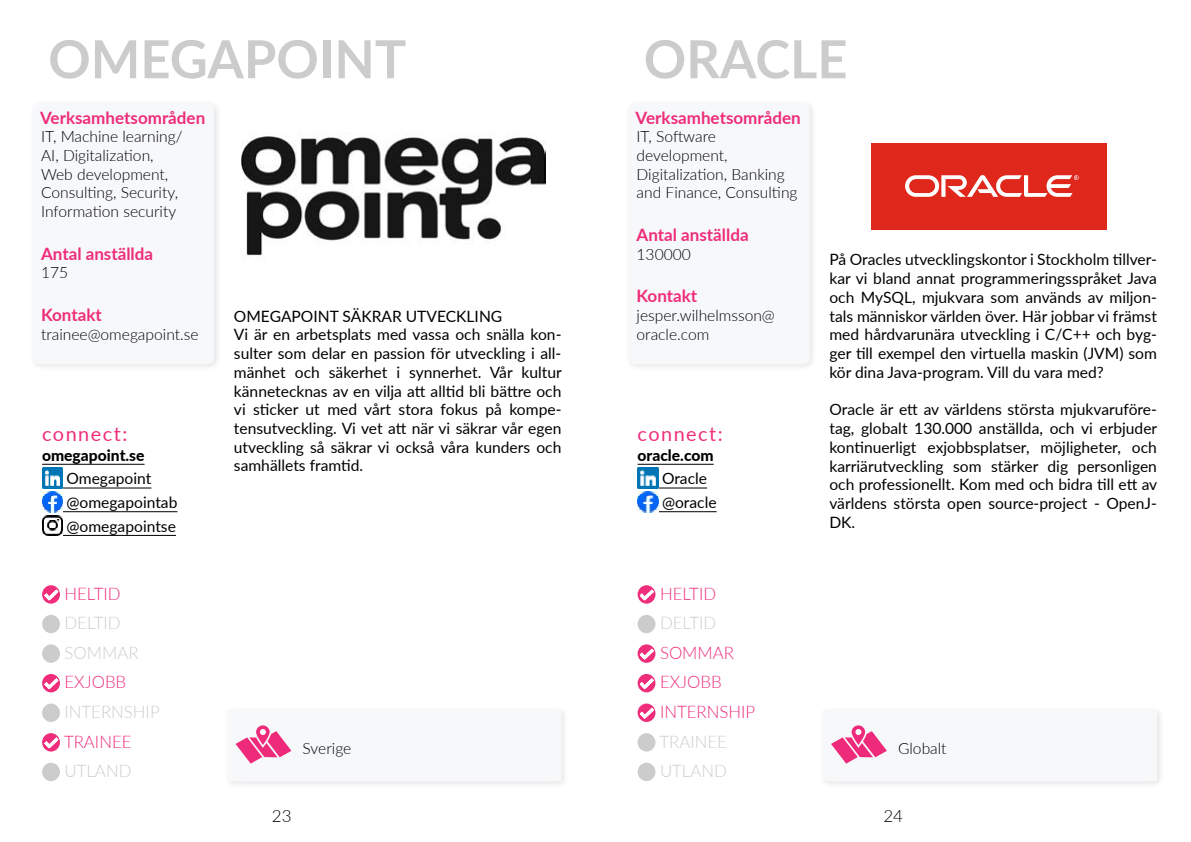
<style>
.page{position:relative;width:1191px;height:842px;background:#fff}
.page>*{position:absolute;margin:0;border:0;box-sizing:border-box;transform-origin:0 0}
.t1{font:700 52.5px "Lato";color:#cdcccd}
.t2{font:19.9px "Lato";letter-spacing:.075em;color:#ee2d7b}
.t3{font:300 17.3px/29.6px "Lato";color:#ee2d7b}
.t4{font:300 17.3px/29.6px "Lato";color:#cccccd}
.t5{font:700 17px "Lato";color:#ee2d7b}
.t6{font:300 17px "Lato";color:#000}
.t7{font:15.6px/18.7px "Lato";color:#000}
.t8{font:300 15.6px/18.7px "Lato";color:#000}
.t9{font:800 15.6px "Lato";color:#000}
</style>
<div class="page">
<svg style="left:637px;top:585px;width:19px;height:18px"></svg>
<svg style="left:637px;top:703px;width:19px;height:18px"></svg>
<svg style="left:637px;top:762px;width:19px;height:19px"></svg>
<svg style="left:637px;top:615px;width:19px;height:18px"></svg>
<svg style="left:637px;top:644px;width:19px;height:18px"></svg>
<svg style="left:637px;top:674px;width:19px;height:18px"></svg>
<svg style="left:637px;top:733px;width:19px;height:18px"></svg>
<hr style="left:637px;top:464px;width:76px;height:1px;background:#000">
<hr style="left:658px;top:488px;width:49px;height:1px;background:#000">
<hr style="left:658px;top:511px;width:58px;height:1px;background:#000">
<img style="left:637px;top:468px;width:21px;height:20px">
<img style="left:637px;top:492px;width:21px;height:20px">
<div style="left:871px;top:143px;width:235px;height:86px;background:#df271c"></div>
<svg style="left:905px;top:175px;width:173px;height:22px"></svg>
<div style="left:625px;top:100px;width:192px;height:272px;background:#f7f8fa"></div>
<div style="left:820px;top:705px;width:344px;height:84px;background:#000;opacity:.1"></div>
<svg style="left:823px;top:709px;width:334px;height:73px"></svg>
<svg style="left:42px;top:585px;width:18px;height:18px"></svg>
<svg style="left:42px;top:703px;width:18px;height:18px"></svg>
<svg style="left:42px;top:762px;width:18px;height:19px"></svg>
<svg style="left:42px;top:615px;width:18px;height:18px"></svg>
<svg style="left:42px;top:644px;width:18px;height:18px"></svg>
<svg style="left:42px;top:674px;width:18px;height:18px"></svg>
<svg style="left:42px;top:733px;width:18px;height:18px"></svg>
<hr style="left:42px;top:464px;width:103px;height:1px;background:#000">
<hr style="left:63px;top:488px;width:88px;height:1px;background:#000">
<hr style="left:63px;top:511px;width:114px;height:1px;background:#000">
<hr style="left:63px;top:535px;width:113px;height:1px;background:#000">
<img style="left:42px;top:468px;width:21px;height:20px">
<img style="left:42px;top:492px;width:21px;height:20px">
<img style="left:42px;top:515px;width:21px;height:21px">
<img style="left:241px;top:133px;width:304px;height:128px">
<div style="left:30px;top:100px;width:192px;height:272px;background:#000;opacity:.1"></div>
<svg style="left:33px;top:103px;width:181px;height:261px"></svg>
<div style="left:224px;top:705px;width:344px;height:84px;background:#000;opacity:.1"></div>
<svg style="left:227px;top:709px;width:334px;height:73px"></svg>
<h1 class="t1" style="left:48px;top:21px;width:359px">OMEGAPOINT</h1>
<h1 class="t1" style="left:644px;top:21px;width:205px">ORACLE</h1>
<p class="t5" style="left:40px;top:105px;width:167px">Verksamhetsområden</p>
<p class="t8" style="left:41px;top:127px;width:143px">IT, Machine learning/<br>AI, Digitalization,<br>Web development,<br>Consulting, Security,<br>Information security</p>
<p class="t5" style="left:41px;top:241px;width:114px">Antal anställda</p>
<p class="t8" style="left:41px;top:263px;width:29px">175</p>
<p class="t5" style="left:41px;top:302px;width:62px">Kontakt</p>
<p class="t8" style="left:41px;top:324px;width:159px">trainee@omegapoint.se</p>
<p class="t2" style="left:42px;top:419px;width:87px">connect:</p>
<p class="t9" style="left:42px;top:443px;width:104px">omegapoint.se</p>
<p class="t7" style="left:67px;top:466px;width:112px;line-height:23.7px">Omegapoint @omegapointab @omegapointse</p>
<p class="t7" style="left:234px;top:306px;width:329px">OMEGAPOINT SÄKRAR UTVECKLING<br>Vi är en arbetsplats med vassa och snälla kon&shy;sulter som delar en passion för utveckling i all&shy;mänhet och säkerhet i synnerhet. Vår kultur kännetecknas av en vilja att alltid bli bättre och vi sticker ut med vårt stora fokus på kompe&shy;tensutveckling. Vi vet att när vi säkrar vår egen utveckling så säkrar vi också våra kunders och samhällets framtid.</p>
<p class="t5" style="left:635px;top:105px;width:167px">Verksamhetsområden</p>
<p class="t8" style="left:636px;top:127px;width:162px">IT, Software development,<br>Digitalization, Banking and Finance, Consulting</p>
<p class="t5" style="left:636px;top:222px;width:114px">Antal anställda</p>
<p class="t8" style="left:636px;top:244px;width:56px">130000</p>
<p class="t5" style="left:636px;top:284px;width:62px">Kontakt</p>
<p class="t8" style="left:636px;top:306px;width:140px">jesper.wilhelmsson@ oracle.com</p>
<p class="t2" style="left:637px;top:419px;width:87px">connect:</p>
<p class="t9" style="left:637px;top:443px;width:77px">oracle.com</p>
<p class="t7" style="left:662px;top:466px;width:56px;line-height:23.7px">Oracle @oracle</p>
<p class="t7" style="left:829px;top:250px;width:329px;text-align:justify">På Oracles utvecklingskontor i Stockholm tillver&shy;kar vi bland annat programmeringsspråket Java och MySQL, mjukvara som används av miljon&shy;tals människor världen över. Här jobbar vi främst med hårdvarunära utveckling i C/C++ och byg&shy;ger till exempel den virtuella maskin (JVM) som kör dina Java-program. Vill du vara med?</p>
<p class="t7" style="left:829px;top:400px;width:329px;text-align:justify">Oracle är ett av världens största mjukvaruföre&shy;tag, globalt 130.000 anställda, och vi erbjuder kontinuerligt exjobbsplatser, möjligheter, och karriärutveckling som stärker dig personligen och professionellt. Kom med och bidra till ett av världens största open source-project - OpenJ-DK.</p>
<p class="t3" style="left:65px;top:578px;width:58px">HELTID</p>
<p class="t3" style="left:660px;top:578px;width:58px">HELTID</p>
<p class="t4" style="left:65px;top:608px;width:76px">DELTID<br>SOMMAR</p>
<p class="t3" style="left:65px;top:667px;width:63px">EXJOBB</p>
<p class="t4" style="left:660px;top:608px;width:58px">DELTID</p>
<p class="t3" style="left:660px;top:637px;width:76px">SOMMAR<br>EXJOBB</p>
<p class="t4" style="left:65px;top:696px;width:97px">INTERNSHIP</p>
<p class="t3" style="left:660px;top:696px;width:97px">INTERNSHIP</p>
<p class="t3" style="left:64px;top:726px;width:69px">TRAINEE</p>
<p class="t8" style="left:303px;top:738px;width:50px">Sverige</p>
<p class="t4" style="left:659px;top:726px;width:69px">TRAINEE</p>
<p class="t8" style="left:898px;top:738px;width:50px">Globalt</p>
<p class="t4" style="left:65px;top:755px;width:68px">UTLAND</p>
<p class="t4" style="left:660px;top:755px;width:68px">UTLAND</p>
<p class="t6" style="left:272px;top:804px;width:21px">23</p>
<p class="t6" style="left:883px;top:804px;width:21px">24</p>
</div>
